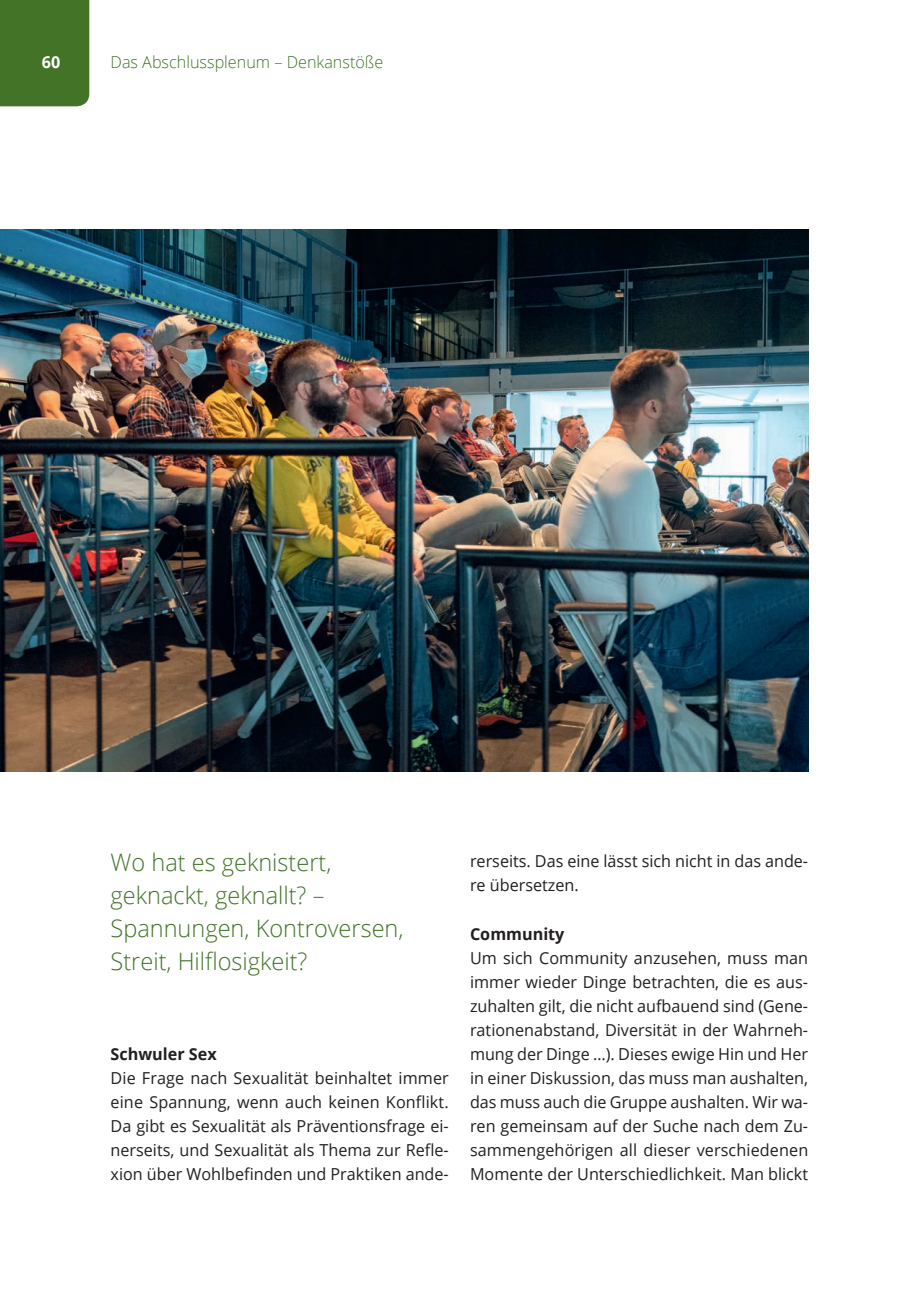
<style>
.page{position:relative;width:906px;height:1289px;background:#fff}
.page>*{position:absolute;margin:0;border:0;box-sizing:border-box;transform-origin:0 0}
.t1{font:300 24px/33px "Open Sans";color:#427327}
.t2{font:16.5px/24px "Open Sans";color:#231f20;text-align:justify}
.t3{font:300 16.5px "Open Sans";color:#427327}
.t4{font:700 16.5px "Open Sans";color:#231f20}
.t5{font:700 16.5px "Open Sans";color:#fff}
</style>
<div class="page">
<div style="left:0;top:0;width:89px;height:106px;background:#427327"></div>
<img style="left:0;top:230px;width:808px;height:541px">
<p class="t5" style="left:42px;top:50px;width:20px">60</p>
<p class="t3" style="left:111px;top:51px;width:274px">Das Abschlussplenum – Denkanstöße</p>
<h1 class="t1" style="left:111px;top:845px;width:294px">Wo hat es geknistert, geknackt, geknallt? –<br>Spannungen, Kontroversen,<br>Streit, Hilflosigkeit?</h1>
<p class="t4" style="left:111px;top:1041px;width:108px">Schwuler Sex</p>
<p class="t2" style="left:111px;top:1065px;width:340px">Die Frage nach Sexualität beinhaltet immer eine Spannung, wenn auch keinen Konflikt.<br>Da gibt es Sexualität als Präventionsfrage ei&shy;nerseits, und Sexualität als Thema zur Refle&shy;xion über Wohlbefinden und Praktiken ande-</p>
<p class="t2" style="left:470px;top:849px;width:340px">rerseits. Das eine lässt sich nicht in das ande&shy;re übersetzen.</p>
<p class="t4" style="left:470px;top:921px;width:96px">Community</p>
<p class="t2" style="left:470px;top:945px;width:340px">Um sich Community anzusehen, muss man immer wieder Dinge betrachten, die es aus&shy;zuhalten gilt, die nicht aufbauend sind (Gene&shy;rationenabstand, Diversität in der Wahrneh&shy;mung der Dinge …). Dieses ewige Hin und Her in einer Diskussion, das muss man aushalten, das muss auch die Gruppe aushalten. Wir wa&shy;ren gemeinsam auf der Suche nach dem Zu&shy;sammengehörigen all dieser verschiedenen Momente der Unterschiedlichkeit. Man blickt</p>
</div>
